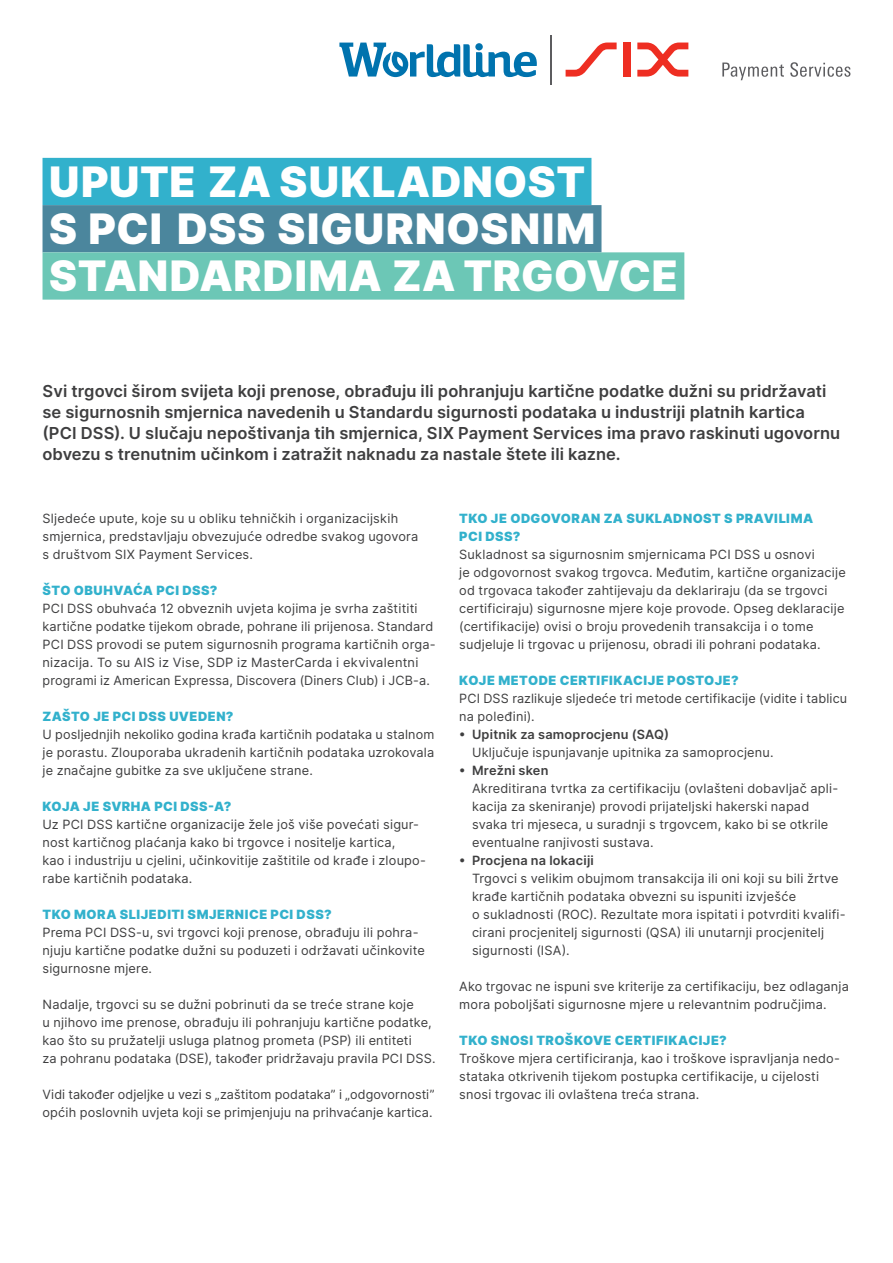
<style>
.page{position:relative;width:893px;height:1263px;background:#fff}
.page>*{position:absolute;margin:0;border:0;box-sizing:border-box;transform-origin:0 0}
.t1{font:900 42px/47.2px "Inter";letter-spacing:.02em;color:#fff}
.t2{font:600 16.5px/21px "Inter";letter-spacing:.005em;color:#3e3e3f}
.t3{font:12.75px/18px "Inter";letter-spacing:.015em;color:#3e3e3f}
.t4{font:900 12.75px/18px "Inter";letter-spacing:.035em;color:#32b1cc}
.t5{font:600 12.75px "Inter";letter-spacing:.015em;color:#3e3e3f}
</style>
<div class="page">
<svg style="left:339px;top:43px;width:198px;height:34px"></svg>
<svg style="left:566px;top:43px;width:51px;height:34px"></svg>
<div style="left:623px;top:43px;width:8px;height:34px;background:#ee2e22"></div>
<svg style="left:637px;top:43px;width:51px;height:34px"></svg>
<svg style="left:722px;top:62px;width:128px;height:18px"></svg>
<hr style="left:550px;top:35px;width:2px;height:49px;background:#5c5c5f">
<div style="left:43px;top:158px;width:548px;height:47px;background:#32b1cc"></div>
<div style="left:43px;top:205px;width:558px;height:47px;background:#4b869d"></div>
<div style="left:43px;top:252px;width:641px;height:48px;background:#6cc7b6"></div>
<h1 class="t1" style="left:49px;top:157px;width:630px">UPUTE ZA SUKLADNOST<br>S PCI DSS SIGURNOSNIM<br>STANDARDIMA ZA TRGOVCE</h1>
<p class="t2" style="left:43px;top:381px;width:799px">Svi trgovci širom svijeta koji prenose, obrađuju ili pohranjuju kartične podatke dužni su pridržavati se sigurnosnih smjernica navedenih u Standardu sigurnosti podataka u industriji platnih kartica (PCI DSS). U slučaju nepoštivanja tih smjernica, SIX Payment Services ima pravo raskinuti ugovornu obvezu s trenutnim učinkom i zatražit naknadu za nastale štete ili kazne.</p>
<p class="t3" style="left:43px;top:509px;width:377px">Sljedeće upute, koje su u obliku tehničkih i organizacijskih smjernica, predstavljaju obvezujuće odredbe svakog ugovora s društvom SIX Payment Services.</p>
<p class="t4" style="left:43px;top:581px;width:177px">ŠTO OBUHVAĆA PCI DSS?</p>
<p class="t3" style="left:43px;top:599px;width:395px">PCI DSS obuhvaća 12 obveznih uvjeta kojima je svrha zaštititi kartične podatke tijekom obrade, pohrane ili prijenosa. Standard PCI DSS provodi se putem sigurnosnih programa kartičnih orga&shy;nizacija. To su AIS iz Vise, SDP iz MasterCarda i ekvivalentni programi iz American Expressa, Discovera (Diners Club) i JCB-a.</p>
<p class="t4" style="left:43px;top:707px;width:192px">ZAŠTO JE PCI DSS UVEDEN?</p>
<p class="t3" style="left:43px;top:725px;width:393px;text-align:justify">U posljednjih nekoliko godina krađa kartičnih podataka u stalnom je porastu. Zlouporaba ukradenih kartičnih podataka uzrokovala je značajne gubitke za sve uključene strane.</p>
<p class="t4" style="left:43px;top:797px;width:190px">KOJA JE SVRHA PCI DSS-A?</p>
<p class="t3" style="left:43px;top:815px;width:385px">Uz PCI DSS kartične organizacije žele još više povećati sigur&shy;nost kartičnog plaćanja kako bi trgovce i nositelje kartica,<br>kao i industriju u cjelini, učinkovitije zaštitile od krađe i zloupo&shy;rabe kartičnih podataka.</p>
<p class="t4" style="left:43px;top:905px;width:291px">TKO MORA SLIJEDITI SMJERNICE PCI DSS?</p>
<p class="t3" style="left:43px;top:923px;width:384px">Prema PCI DSS-u, svi trgovci koji prenose, obrađuju ili pohra&shy;njuju kartične podatke dužni su poduzeti i održavati učinkovite sigurnosne mjere.</p>
<p class="t3" style="left:43px;top:995px;width:394px">Nadalje, trgovci su se dužni pobrinuti da se treće strane koje<br>u njihovo ime prenose, obrađuju ili pohranjuju kartične podatke, kao što su pružatelji usluga platnog prometa (PSP) ili entiteti<br>za pohranu podataka (DSE), također pridržavaju pravila PCI DSS.</p>
<p class="t3" style="left:43px;top:1085px;width:393px">Vidi također odjeljke u vezi s „zaštitom podataka” i „odgovornosti” općih poslovnih uvjeta koji se primjenjuju na prihvaćanje kartica.</p>
<p class="t4" style="left:459px;top:509px;width:355px">TKO JE ODGOVORAN ZA SUKLADNOST S PRAVILIMA<br>PCI DSS?</p>
<p class="t3" style="left:459px;top:545px;width:388px">Sukladnost sa sigurnosnim smjernicama PCI DSS u osnovi<br>je odgovornost svakog trgovca. Međutim, kartične organizacije od trgovaca također zahtijevaju da deklariraju (da se trgovci certificiraju) sigurnosne mjere koje provode. Opseg deklaracije (certifikacije) ovisi o broju provedenih transakcija i o tome sudjeluje li trgovac u prijenosu, obradi ili pohrani podataka.</p>
<p class="t4" style="left:459px;top:671px;width:281px">KOJE METODE CERTIFIKACIJE POSTOJE?</p>
<p class="t3" style="left:459px;top:689px;width:389px">PCI DSS razlikuje sljedeće tri metode certifikacije (vidite i tablicu na poleđini).</p>
<p class="t5" style="left:459px;top:725px;width:212px">• Upitnik za samoprocjenu (SAQ)</p>
<p class="t3" style="left:472px;top:743px;width:303px">Uključuje ispunjavanje upitnika za samoprocjenu.</p>
<p class="t5" style="left:459px;top:761px;width:91px">• Mrežni sken</p>
<p class="t3" style="left:472px;top:779px;width:368px">Akreditirana tvrtka za certifikaciju (ovlašteni dobavljač apli&shy;kacija za skeniranje) provodi prijateljski hakerski napad svaka tri mjeseca, u suradnji s trgovcem, kako bi se otkrile eventualne ranjivosti sustava.</p>
<p class="t5" style="left:459px;top:851px;width:136px">• Procjena na lokaciji</p>
<p class="t3" style="left:472px;top:869px;width:375px">Trgovci s velikim obujmom transakcija ili oni koji su bili žrtve krađe kartičnih podataka obvezni su ispuniti izvješće<br>o sukladnosti (ROC). Rezultate mora ispitati i potvrditi kvalifi&shy;cirani procjenitelj sigurnosti (QSA) ili unutarnji procjenitelj sigurnosti (ISA).</p>
<p class="t3" style="left:459px;top:977px;width:391px">Ako trgovac ne ispuni sve kriterije za certifikaciju, bez odlaganja mora poboljšati sigurnosne mjere u relevantnim područjima.</p>
<p class="t4" style="left:459px;top:1031px;width:269px">TKO SNOSI TROŠKOVE CERTIFIKACIJE?</p>
<p class="t3" style="left:459px;top:1049px;width:382px">Troškove mjera certificiranja, kao i troškove ispravljanja nedo&shy;stataka otkrivenih tijekom postupka certifikacije, u cijelosti snosi trgovac ili ovlaštena treća strana.</p>
</div>
